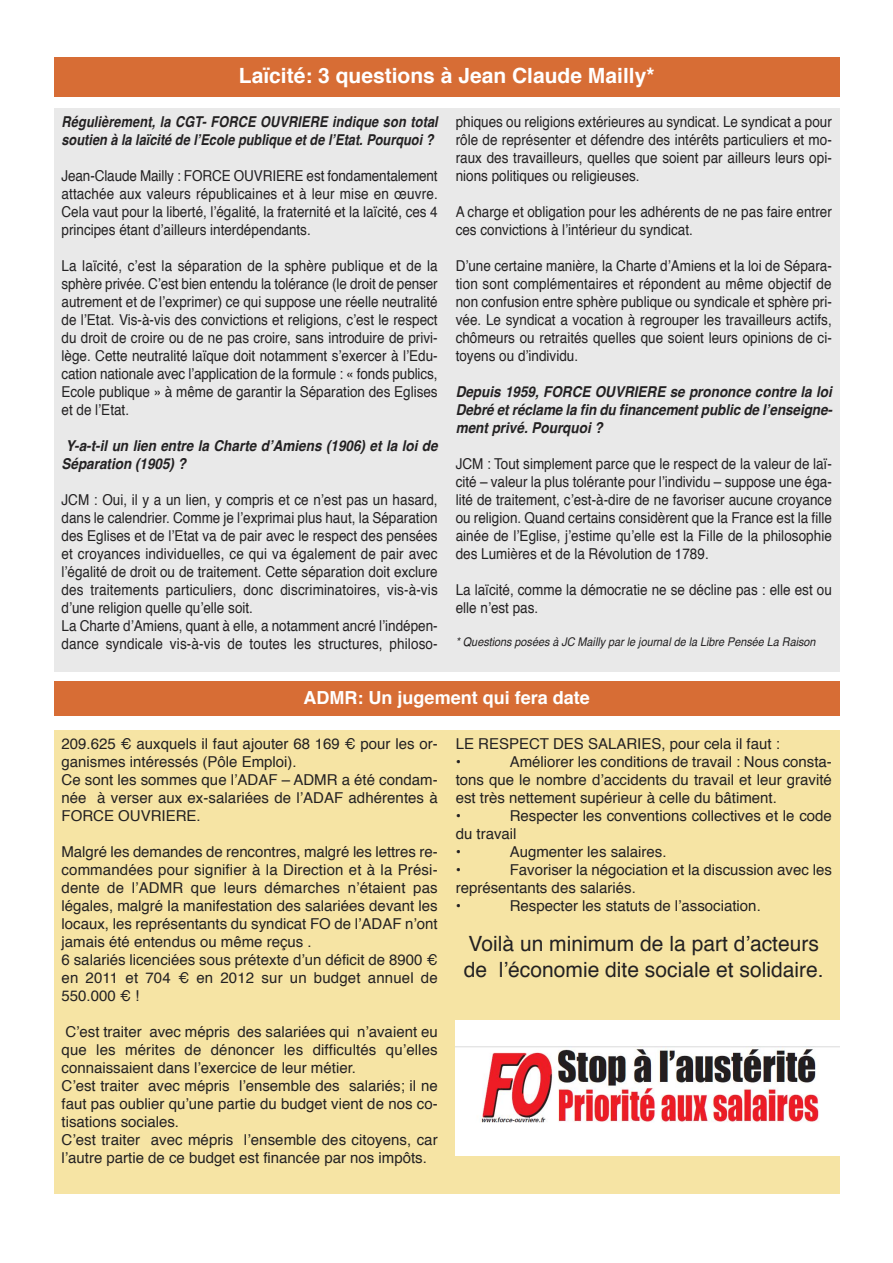
<style>
.page{position:relative;width:893px;height:1263px;background:#fff}
.page>*{position:absolute;margin:0;border:0;box-sizing:border-box;transform-origin:0 0}
.t1{font:21px/25.2px "Helvetica";color:#232122}
.t2{font:700 21px "Helvetica";color:#fff}
.t3{font:700 18px "Helvetica";color:#fff}
.t4{font:15px/18px "Helvetica";color:#232122;text-align:justify;scale:.9 1}
.t5{font:15px/18px "Helvetica";color:#232122}
.t6{font:italic 700 15px/18px "Helvetica";color:#232122;scale:.9 1}
.t7{font:italic 700 15px/18px "Helvetica";color:#232122;scale:.85 1}
.t8{font:italic 12px "Helvetica";color:#232122;scale:.9 1}
</style>
<div class="page">
<div style="left:54px;top:57px;width:785px;height:40px;background:#d76d35"></div>
<div style="left:54px;top:108px;width:785px;height:563px;background:#e9e9e9"></div>
<div style="left:54px;top:681px;width:785px;height:35px;background:#d76d35"></div>
<div style="left:54px;top:730px;width:785px;height:464px;background:#f6e4a4"></div>
<div style="left:455px;top:1021px;width:384px;height:135px;background:#fff"></div>
<img style="left:455px;top:1047px;width:384px;height:76px">
<h1 class="t2" style="left:239px;top:67px;width:417px">Laïcité: 3 questions à Jean Claude Mailly*</h1>
<p class="t7" style="left:62px;top:114px;width:444px">Régulièrement, la CGT- FORCE OUVRIERE indique son total soutien à la laïcité de l’Ecole publique et de l’Etat. Pourquoi ?</p>
<p class="t4" style="left:62px;top:168px;width:419px">Jean-Claude Mailly : FORCE OUVRIERE est fondamentalement attachée aux valeurs républicaines et à leur mise en œuvre.<br>Cela vaut pour la liberté, l’égalité, la fraternité et la laïcité, ces 4 principes étant d’ailleurs interdépendants.</p>
<p class="t4" style="left:62px;top:258px;width:419px">La laïcité, c’est la séparation de la sphère publique et de la sphère privée. C’est bien entendu la tolérance (le droit de penser autrement et de l’exprimer) ce qui suppose une réelle neutralité de l’Etat. Vis-à-vis des convictions et religions, c’est le respect du droit de croire ou de ne pas croire, sans introduire de privi&shy;lège. Cette neutralité laïque doit notamment s’exercer à l’Edu&shy;cation nationale avec l’application de la formule : « fonds publics, Ecole publique » à même de garantir la Séparation des Eglises et de l’Etat.</p>
<p class="t6" style="left:62px;top:438px;width:419px">Y-a-t-il un lien entre la Charte d’Amiens (1906) et la loi de<br>Séparation (1905) ?</p>
<p class="t4" style="left:62px;top:492px;width:419px;text-align:left">JCM : Oui, il y a un lien, y compris et ce n’est pas un hasard, dans le calendrier. Comme je l’exprimai plus haut, la Séparation des Eglises et de l’Etat va de pair avec le respect des pensées et croyances individuelles, ce qui va également de pair avec l’égalité de droit ou de traitement. Cette séparation doit exclure des traitements particuliers, donc discriminatoires, vis-à-vis d’une religion quelle qu’elle soit.<br>La Charte d’Amiens, quant à elle, a notamment ancré l’indépen&shy;dance syndicale vis-à-vis de toutes les structures, philoso-</p>
<p class="t4" style="left:455px;top:114px;width:419px">phiques ou religions extérieures au syndicat. Le syndicat a pour rôle de représenter et défendre des intérêts particuliers et mo&shy;raux des travailleurs, quelles que soient par ailleurs leurs opi&shy;nions politiques ou religieuses.</p>
<p class="t4" style="left:455px;top:204px;width:419px">A charge et obligation pour les adhérents de ne pas faire entrer ces convictions à l’intérieur du syndicat.</p>
<p class="t4" style="left:455px;top:258px;width:419px">D’une certaine manière, la Charte d’Amiens et la loi de Sépara&shy;tion sont complémentaires et répondent au même objectif de non confusion entre sphère publique ou syndicale et sphère pri&shy;vée. Le syndicat a vocation à regrouper les travailleurs actifs, chômeurs ou retraités quelles que soient leurs opinions de ci&shy;toyens ou d’individu.</p>
<p class="t6" style="left:455px;top:384px;width:420px;text-align:justify">Depuis 1959, FORCE OUVRIERE se prononce contre la loi Debré et réclame la fin du financement public de l’enseigne&shy;ment privé. Pourquoi ?</p>
<p class="t4" style="left:455px;top:456px;width:419px">JCM : Tout simplement parce que le respect de la valeur de laï&shy;cité – valeur la plus tolérante pour l’individu – suppose une éga&shy;lité de traitement, c’est-à-dire de ne favoriser aucune croyance ou religion. Quand certains considèrent que la France est la fille ainée de l’Eglise, j’estime qu’elle est la Fille de la philosophie des Lumières et de la Révolution de 1789.</p>
<p class="t4" style="left:455px;top:582px;width:419px">La laïcité, comme la démocratie ne se décline pas : elle est ou elle n’est pas.</p>
<p class="t8" style="left:455px;top:637px;width:401px">* Questions posées à JC Mailly par le journal de la Libre Pensée La Raison</p>
<p class="t3" style="left:303px;top:690px;width:288px">ADMR: Un jugement qui fera date</p>
<p class="t5" style="left:61px;top:736px;width:378px">209.625 € auxquels il faut ajouter 68 169 € pour les or&shy;ganismes intéressés (Pôle Emploi).<br>Ce sont les sommes que l’ADAF – ADMR a été condam&shy;née à verser aux ex-salariées de l’ADAF adhérentes à FORCE OUVRIERE.</p>
<p class="t5" style="left:61px;top:844px;width:378px">Malgré les demandes de rencontres, malgré les lettres re&shy;commandées pour signifier à la Direction et à la Prési&shy;dente de l’ADMR que leurs démarches n’étaient pas légales, malgré la manifestation des salariées devant les locaux, les représentants du syndicat FO de l’ADAF n’ont jamais été entendus ou même reçus .<br>6 salariés licenciées sous prétexte d’un déficit de 8900 € en 2011 et 704 € en 2012 sur un budget annuel de 550.000 € !</p>
<p class="t5" style="left:61px;top:1024px;width:378px">C’est traiter avec mépris des salariées qui n’avaient eu que les mérites de dénoncer les difficultés qu’elles connaissaient dans l’exercice de leur métier.<br>C’est traiter avec mépris l’ensemble des salariés; il ne faut pas oublier qu’une partie du budget vient de nos co&shy;tisations sociales.<br>C’est traiter avec mépris l’ensemble des citoyens, car l’autre partie de ce budget est financée par nos impôts.</p>
<p class="t5" style="left:455px;top:736px;width:326px">LE RESPECT DES SALARIES, pour cela il faut : •</p>
<p class="t5" style="left:455px;top:754px;width:377px;text-indent:54px">Améliorer les conditions de travail : Nous consta&shy;tons que le nombre d’accidents du travail et leur gravité est très nettement supérieur à celle du bâtiment.<br>•</p>
<p class="t5" style="left:455px;top:808px;width:377px;text-indent:54px">Respecter les conventions collectives et le code du travail<br>•</p>
<p class="t5" style="left:509px;top:844px;width:158px">Augmenter les salaires.</p>
<p class="t5" style="left:455px;top:862px;width:377px;text-indent:54px">Favoriser la négociation et la discussion avec les représentants des salariés.<br>•</p>
<p class="t5" style="left:455px;top:862px;width:7px">•</p>
<p class="t5" style="left:509px;top:898px;width:252px">Respecter les statuts de l’association.</p>
<h1 class="t1" style="left:464px;top:933px;width:361px">Voilà un minimum de la part d’acteurs de l’économie dite sociale et solidaire.</h1>
</div>
